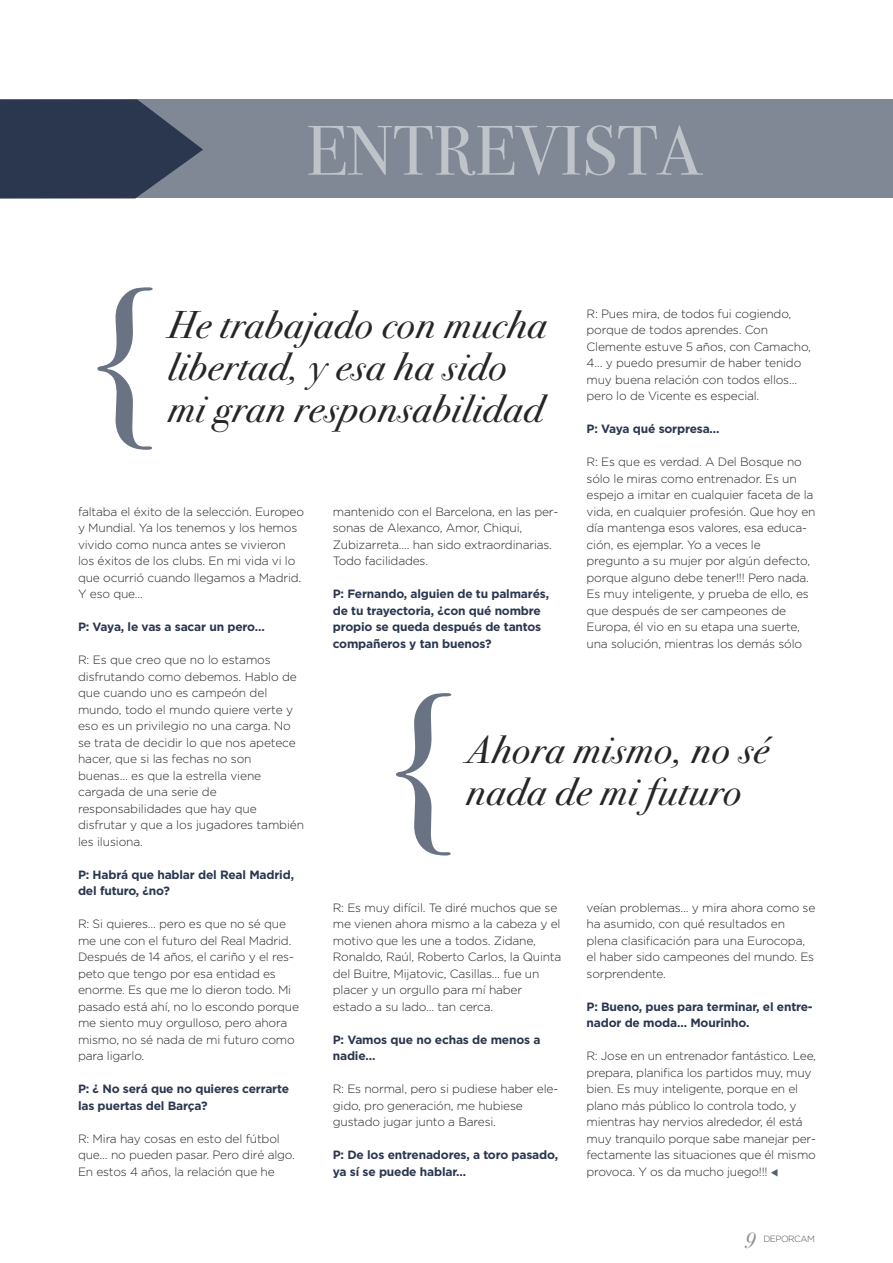
<style>
.page{position:relative;width:893px;height:1263px;background:#fff}
.page>*{position:absolute;margin:0;border:0;box-sizing:border-box;transform-origin:0 0}
.t1{font:70.05px "Bodoni Svty Two OSITCTT Book";color:#bfc3ca}
.t2{font:39px/42px "Bodoni Svty Two OSITCTT Book It";letter-spacing:.025em;color:#272627}
.t3{font:24.6px "Bodoni Svty Two OSITCTT Book It";color:#939393}
.t4{font:300 12px/16.5px "Gotham";letter-spacing:-.015em;color:#272627}
.t5{font:700 12px/16.5px "Gotham";letter-spacing:-.015em;color:#2b374f}
.t6{font:300 9px "Gotham";letter-spacing:-.05em;color:#525152}
</style>
<div class="page">
<div style="left:0;top:99px;width:893px;height:99px;background:#808795"></div>
<svg style="left:0;top:99px;width:203px;height:100px"></svg>
<svg style="left:97px;top:287px;width:56px;height:163px"></svg>
<svg style="left:396px;top:693px;width:55px;height:162px"></svg>
<h1 class="t1" style="left:306px;top:109px;width:395px">ENTREVISTA</h1>
<p class="t4" style="left:587px;top:306px;width:226px">R: Pues mira, de todos fui cogiendo, porque de todos aprendes. Con Clemente estuve 5 años, con Camacho, 4… y puedo presumir de haber tenido muy buena relación con todos ellos… pero lo de Vicente es especial.</p>
<p class="t5" style="left:587px;top:422px;width:135px">P: Vaya qué sorpresa…</p>
<p class="t4" style="left:587px;top:455px;width:231px">R: Es que es verdad. A Del Bosque no sólo le miras como entrenador. Es un espejo a imitar en cualquier faceta de la vida, en cualquier profesión. Que hoy en día mantenga esos valores, esa educa&shy;ción, es ejemplar. Yo a veces le pregunto a su mujer por algún defecto, porque alguno debe tener!!! Pero nada.<br>Es muy inteligente, y prueba de ello, es que después de ser campeones de Europa, él vio en su etapa una suerte, una solución, mientras los demás sólo</p>
<h2 class="t2" style="left:168px;top:308px;width:380px">He trabajado con mucha libertad, y esa ha sido mi gran responsabilidad</h2>
<p class="t4" style="left:78px;top:504px;width:228px">faltaba el éxito de la selección. Europeo y Mundial. Ya los tenemos y los hemos vivido como nunca antes se vivieron los éxitos de los clubs. En mi vida vi lo que ocurrió cuando llegamos a Madrid.<br>Y eso que…</p>
<p class="t5" style="left:78px;top:620px;width:188px">P: Vaya, le vas a sacar un pero…</p>
<p class="t4" style="left:78px;top:653px;width:228px">R: Es que creo que no lo estamos disfrutando como debemos. Hablo de que cuando uno es campeón del mundo, todo el mundo quiere verte y eso es un privilegio no una carga. No se trata de decidir lo que nos apetece hacer, que si las fechas no son buenas… es que la estrella viene cargada de una serie de responsabilidades que hay que disfrutar y que a los jugadores también les ilusiona.</p>
<p class="t5" style="left:78px;top:867px;width:218px">P: Habrá que hablar del Real Madrid, del futuro, ¿no?</p>
<p class="t4" style="left:78px;top:917px;width:223px">R: Si quieres… pero es que no sé que me une con el futuro del Real Madrid.<br>Después de 14 años, el cariño y el res&shy;peto que tengo por esa entidad es enorme. Es que me lo dieron todo. Mi pasado está ahí, no lo escondo porque me siento muy orgulloso, pero ahora mismo, no sé nada de mi futuro como para ligarlo.</p>
<p class="t5" style="left:78px;top:1082px;width:213px">P: ¿ No será que no quieres cerrarte las puertas del Barça?</p>
<p class="t4" style="left:78px;top:1131px;width:218px">R: Mira hay cosas en esto del fútbol que… no pueden pasar. Pero diré algo.<br>En estos 4 años, la relación que he</p>
<p class="t4" style="left:333px;top:504px;width:227px">mantenido con el Barcelona, en las per&shy;sonas de Alexanco, Amor, Chiqui, Zubizarreta…. han sido extraordinarias.<br>Todo facilidades.</p>
<p class="t5" style="left:333px;top:587px;width:218px">P: Fernando, alguien de tu palmarés, de tu trayectoria, ¿con qué nombre propio se queda después de tantos compañeros y tan buenos?</p>
<h2 class="t2" style="left:466px;top:733px;width:304px">Ahora mismo, no sé nada de mi futuro</h2>
<p class="t4" style="left:333px;top:900px;width:230px">R: Es muy difícil. Te diré muchos que se me vienen ahora mismo a la cabeza y el motivo que les une a todos. Zidane, Ronaldo, Raúl, Roberto Carlos, la Quinta del Buitre, Mijatovic, Casillas… fue un placer y un orgullo para mí haber estado a su lado… tan cerca.</p>
<p class="t5" style="left:333px;top:1032px;width:209px">P: Vamos que no echas de menos a nadie…</p>
<p class="t4" style="left:333px;top:1082px;width:227px">R: Es normal, pero si pudiese haber ele&shy;gido, pro generación, me hubiese gustado jugar junto a Baresi.</p>
<p class="t5" style="left:333px;top:1148px;width:227px">P: De los entrenadores, a toro pasado, ya sí se puede hablar…</p>
<p class="t4" style="left:587px;top:900px;width:230px">veían problemas… y mira ahora como se ha asumido, con qué resultados en plena clasificación para una Eurocopa, el haber sido campeones del mundo. Es sorprendente.</p>
<p class="t5" style="left:587px;top:999px;width:228px">P: Bueno, pues para terminar, el entre&shy;nador de moda… Mourinho.</p>
<p class="t4" style="left:587px;top:1049px;width:231px">R: Jose en un entrenador fantástico. Lee, prepara, planifica los partidos muy, muy bien. Es muy inteligente, porque en el plano más público lo controla todo, y mientras hay nervios alrededor, él está muy tranquilo porque sabe manejar per&shy;fectamente las situaciones que él mismo provoca. Y os da mucho juego!!!</p>
<h3 class="t3" style="left:746px;top:1225px;width:12px">9</h3>
<p class="t6" style="left:763px;top:1235px;width:53px">DEPORCAM</p>
</div>
